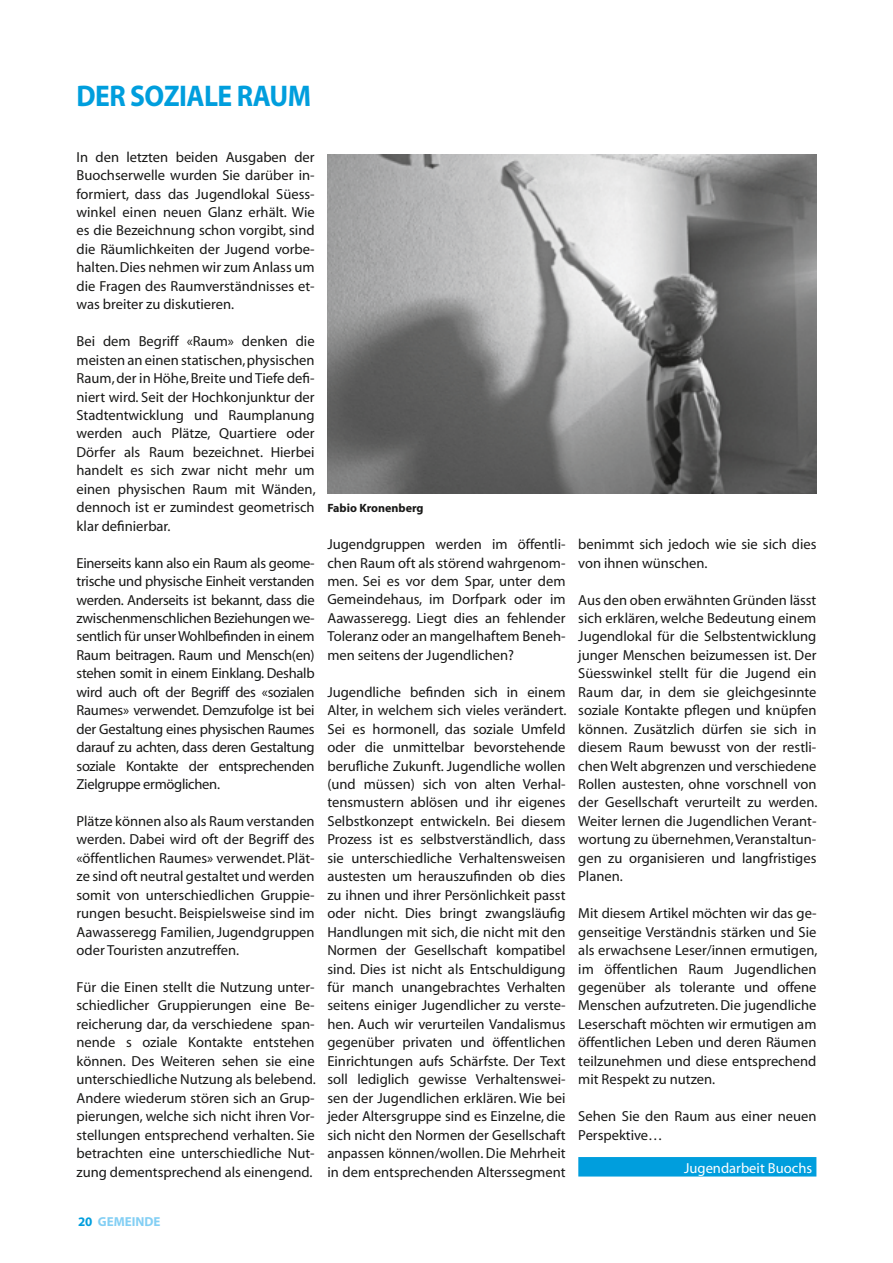
<style>
.page{position:relative;width:893px;height:1263px;background:#fff}
.page>*{position:absolute;margin:0;border:0;box-sizing:border-box;transform-origin:0 0}
.t1{font:700 30px "Myriad";letter-spacing:-.02em;color:#009edd;scale:.92 1}
.t2{font:14.55px/18.5px "Myriad";color:#181817;text-align:justify}
.t3{font:14.55px "Myriad";color:#fff}
.t4{font:700 13.05px "Myriad";color:#83cff4}
.t5{font:700 12px "Myriad";color:#181817}
.s1{color:#009edd}
</style>
<div class="page">
<div style="left:578px;top:1157px;width:238px;height:19px;background:#009edd"></div>
<img style="left:327px;top:155px;width:489px;height:339px">
<h1 class="t1" style="left:77px;top:81px;width:232px">DER SOZIALE RAUM</h1>
<p class="t2" style="left:77px;top:148px;width:240px">In den letzten beiden Ausgaben der Buochserwelle wurden Sie darüber in&shy;formiert, dass das Jugendlokal Süess&shy;winkel einen neuen Glanz erhält. Wie es die Bezeichnung schon vorgibt, sind die Räumlichkeiten der Jugend vorbe&shy;halten. Dies nehmen wir zum Anlass um die Fragen des Raumverständnisses et&shy;was breiter zu diskutieren.</p>
<p class="t2" style="left:77px;top:333px;width:241px">Bei dem Begriff «Raum» denken die meisten an einen statischen, physischen Raum, der in Höhe, Breite und Tiefe defi&shy;niert wird. Seit der Hochkonjunktur der Stadtentwicklung und Raumplanung werden auch Plätze, Quartiere oder Dörfer als Raum bezeichnet. Hierbei handelt es sich zwar nicht mehr um einen physischen Raum mit Wänden, dennoch ist er zumindest geometrisch klar definierbar.</p>
<p class="t2" style="left:77px;top:554px;width:240px">Einerseits kann also ein Raum als geome&shy;trische und physische Einheit verstanden werden. Anderseits ist bekannt, dass die zwischenmenschlichen Beziehungen we&shy;sentlich für unser Wohlbefinden in einem Raum beitragen. Raum und Mensch(en) stehen somit in einem Einklang. Deshalb wird auch oft der Begriff des «sozialen Raumes» verwendet. Demzufolge ist bei der Gestaltung eines physischen Raumes darauf zu achten, dass deren Gestaltung soziale Kontakte der entsprechenden Zielgruppe ermöglichen.</p>
<p class="t2" style="left:77px;top:812px;width:240px">Plätze können also als Raum verstanden werden. Dabei wird oft der Begriff des «öffentlichen Raumes» verwendet. Plät&shy;ze sind oft neutral gestaltet und werden somit von unterschiedlichen Gruppie&shy;rungen besucht. Beispielsweise sind im Aawasseregg Familien, Jugendgruppen oder Touristen anzutreffen.</p>
<p class="t2" style="left:77px;top:978px;width:241px;text-align:left">Für die Einen stellt die Nutzung unter&shy;schiedlicher Gruppierungen eine Be-- reicherung dar, da verschiedene span&shy;nende s oziale Kontakte entstehen können. Des Weiteren sehen sie eine unterschiedliche Nutzung als belebend.<br>Andere wiederum stören sich an Grup&shy;pierungen, welche sich nicht ihren Vor&shy;stellungen entsprechend verhalten. Sie betrachten eine unterschiedliche Nut&shy;zung dementsprechend als einengend.</p>
<p class="t5" style="left:327px;top:502px;width:98px">FABIO KRONENBERG</p>
<p class="t2" style="left:327px;top:536px;width:240px">Jugendgruppen werden im öffentli&shy;chen Raum oft als störend wahrgenom&shy;men. Sei es vor dem Spar, unter dem Gemeindehaus, im Dorfpark oder im Aawasseregg. Liegt dies an fehlender Toleranz oder an mangelhaftem Beneh&shy;men seitens der Jugendlichen?</p>
<p class="t2" style="left:327px;top:683px;width:241px">Jugendliche befinden sich in einem Alter, in welchem sich vieles verändert.<br>Sei es hormonell, das soziale Umfeld oder die unmittelbar bevorstehende berufliche Zukunft. Jugendliche wollen (und müssen) sich von alten Verhal&shy;tensmustern ablösen und ihr eigenes Selbstkonzept entwickeln. Bei diesem Prozess ist es selbstverständlich, dass sie unterschiedliche Verhaltensweisen austesten um herauszufinden ob dies zu ihnen und ihrer Persönlichkeit passt oder nicht. Dies bringt zwangsläufig Handlungen mit sich, die nicht mit den Normen der Gesellschaft kompatibel sind. Dies ist nicht als Entschuldigung für manch unangebrachtes Verhalten seitens einiger Jugendlicher zu verste&shy;hen. Auch wir verurteilen Vandalismus gegenüber privaten und öffentlichen Einrichtungen aufs Schärfste. Der Text soll lediglich gewisse Verhaltenswei&shy;sen der Jugendlichen erklären. Wie bei jeder Altersgruppe sind es Einzelne, die sich nicht den Normen der Gesellschaft anpassen können/wollen. Die Mehrheit in dem entsprechenden Alterssegment</p>
<p class="t2" style="left:578px;top:536px;width:240px">benimmt sich jedoch wie sie sich dies von ihnen wünschen.</p>
<p class="t2" style="left:578px;top:591px;width:241px">Aus den oben erwähnten Gründen lässt sich erklären, welche Bedeutung einem Jugendlokal für die Selbstentwicklung junger Menschen beizumessen ist. Der Süesswinkel stellt für die Jugend ein Raum dar, in dem sie gleichgesinnte soziale Kontakte pflegen und knüpfen können. Zusätzlich dürfen sie sich in diesem Raum bewusst von der restli&shy;chen Welt abgrenzen und verschiedene Rollen austesten, ohne vorschnell von der Gesellschaft verurteilt zu werden.<br>Weiter lernen die Jugendlichen Verant&shy;wortung zu übernehmen, Veranstaltun&shy;gen zu organisieren und langfristiges Planen.</p>
<p class="t2" style="left:578px;top:905px;width:241px">Mit diesem Artikel möchten wir das ge&shy;genseitige Verständnis stärken und Sie als erwachsene Leser/innen ermutigen, im öffentlichen Raum Jugendlichen gegenüber als tolerante und offene Menschen aufzutreten. Die jugendliche Leserschaft möchten wir ermutigen am öffentlichen Leben und deren Räumen teilzunehmen und diese entsprechend mit Respekt zu nutzen.</p>
<p class="t2" style="left:578px;top:1108px;width:240px">Sehen Sie den Raum aus einer neuen<br>Perspektive…</p>
<p class="t3" style="left:684px;top:1161px;width:130px">Jugendarbeit Buochs</p>
<p class="t4" style="left:78px;top:1215px;width:84px"><span class="s1">20</span> GEMEINDE</p>
</div>
